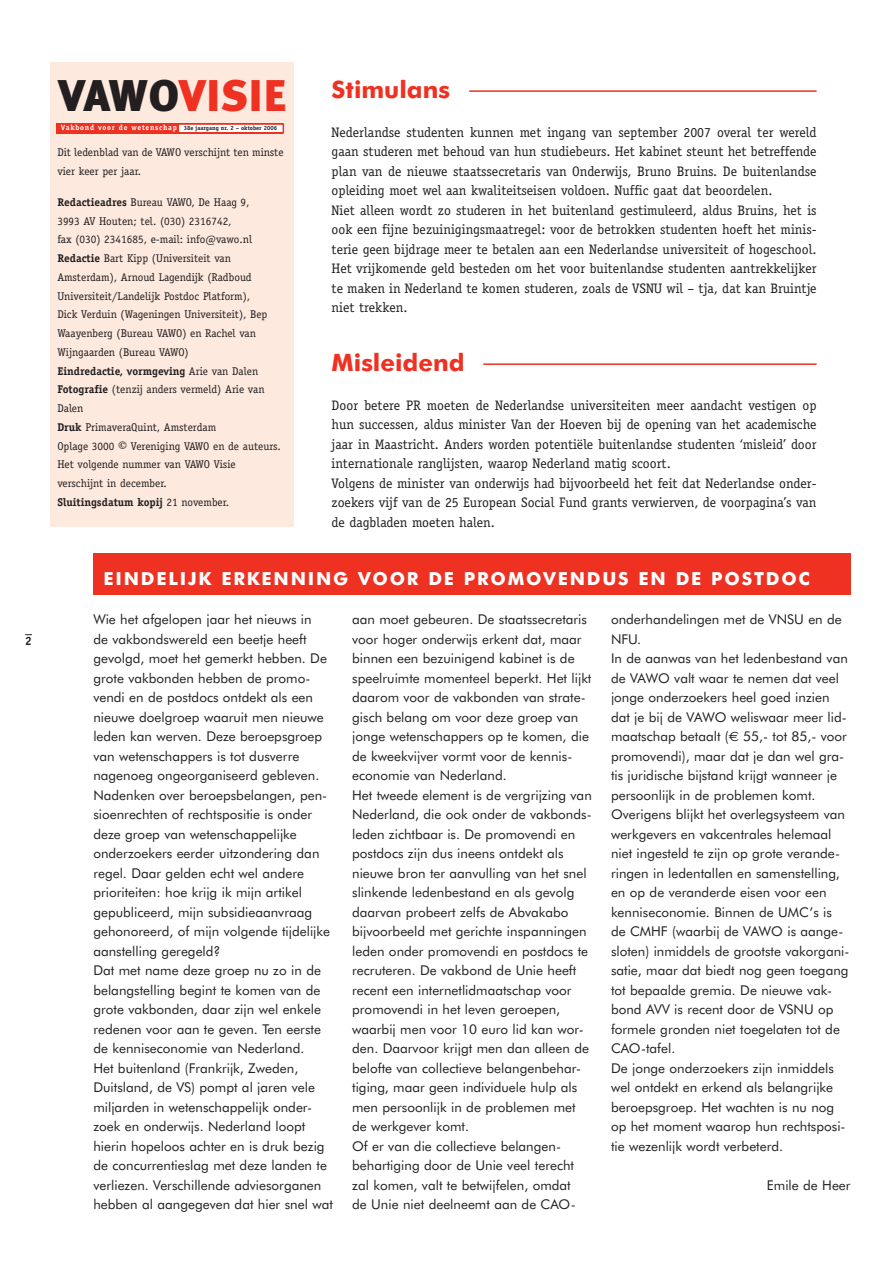
<style>
.page{position:relative;width:893px;height:1263px;background:#fff}
.page>*{position:absolute;margin:0;border:0;box-sizing:border-box;transform-origin:0 0}
.t1{font:900 44.4px "Meta Plus";color:#ef3122}
.t2{font:700 24px "Futura BT";color:#ef3122}
.t3{font:700 18px "Futura BT";letter-spacing:.1em;color:#fff}
.t4{font:13.8px/19.5px "Officina Serif";color:#231f20}
.t5{font:13.5px/19.5px "Futura BT";color:#231f20}
.t6{font:700 12px "Officina Serif";color:#231f20}
.t7{font:11.25px/18.8px "Officina Serif";color:#231f20}
.t8{font:700 6px "Officina Serif";letter-spacing:.01em;color:#231f20}
.s1{color:#231f20}
.s2{font-size:7.5px;color:#fff}
.s3{font-weight:700}
.s4{font-weight:700;font-size:16.5px}
.s5{font-family:"Euro Sans"}
</style>
<div class="page">
<div style="left:93px;top:553px;width:757px;height:42px;background:#ef3122"></div>
<div style="left:50px;top:62px;width:243px;height:465px;background:#fde9de"></div>
<div style="left:57px;top:123px;width:226px;height:11px;background:#ef3122"></div>
<div style="left:178px;top:124px;width:105px;height:9px;background:#fff"></div>
<div style="left:177px;top:123px;width:107px;height:11px;border:2px solid #ef3122"></div>
<hr style="left:469px;top:90px;width:347px;height:2px;background:#ef3122">
<hr style="left:483px;top:363px;width:333px;height:2px;background:#ef3122">
<p class="t6" style="left:25px;top:636px;width:8px">2</p>
<h1 class="t1" style="left:58px;top:80px;width:230px"><span class="s1">VAWO</span>VISIE</h1>
<p class="t8" style="left:61px;top:126px;width:218px"><span class="s2">Vakbond voor de wetenschap</span> 38e jaargang nr. 2 – oktober 2006</p>
<p class="t7" style="left:57px;top:144px;width:228px">Dit ledenblad van de VAWO verschijnt ten minste vier keer per jaar.</p>
<p class="t7" style="left:57px;top:194px;width:225px"><span class="s3">Redactieadres</span> Bureau VAWO, De Haag 9,<br>3993 AV Houten; tel. (030) 2316742,<br>fax (030) 2341685, e-mail: info@vawo.nl <span class="s3">Redactie</span> Bart Kipp (Universiteit van Amsterdam), Arnoud Lagendijk (Radboud Universiteit/Landelijk Postdoc Platform),<br>Dick Verduin (Wageningen Universiteit), Bep Waayenberg (Bureau VAWO) en Rachel van Wijngaarden (Bureau VAWO)<br><span class="s3">Eindredactie, vormgeving</span> Arie van Dalen <span class="s3">Fotografie</span> (tenzij anders vermeld) Arie van Dalen<br><span class="s3">Druk</span> PrimaveraQuint, Amsterdam<br>Oplage 3000 <span class="s4">©</span> Vereniging VAWO en de auteurs.<br>Het volgende nummer van VAWO Visie verschijnt in december.<br><span class="s3">Sluitingsdatum kopij</span> 21 november.</p>
<h2 class="t2" style="left:331px;top:79px;width:120px">Stimulans</h2>
<p class="t4" style="left:331px;top:123px;width:486px">Nederlandse studenten kunnen met ingang van september 2007 overal ter wereld gaan studeren met behoud van hun studiebeurs. Het kabinet steunt het betreffende plan van de nieuwe staatssecretaris van Onderwijs, Bruno Bruins. De buitenlandse opleiding moet wel aan kwaliteitseisen voldoen. Nuffic gaat dat beoordelen.<br>Niet alleen wordt zo studeren in het buitenland gestimuleerd, aldus Bruins, het is ook een fijne bezuinigingsmaatregel: voor de betrokken studenten hoeft het minis&shy;terie geen bijdrage meer te betalen aan een Nederlandse universiteit of hogeschool.<br>Het vrijkomende geld besteden om het voor buitenlandse studenten aantrekkelijker te maken in Nederland te komen studeren, zoals de VSNU wil – tja, dat kan Bruintje niet trekken.</p>
<h2 class="t2" style="left:331px;top:352px;width:134px">Misleidend</h2>
<p class="t4" style="left:331px;top:396px;width:486px">Door betere PR moeten de Nederlandse universiteiten meer aandacht vestigen op hun successen, aldus minister Van der Hoeven bij de opening van het academische jaar in Maastricht. Anders worden potentiële buitenlandse studenten ‘misleid’ door internationale ranglijsten, waarop Nederland matig scoort.<br>Volgens de minister van onderwijs had bijvoorbeeld het feit dat Nederlandse onder&shy;zoekers vijf van de 25 European Social Fund grants verwierven, de voorpagina’s van de dagbladen moeten halen.</p>
<h3 class="t3" style="left:103px;top:571px;width:708px">EINDELIJK ERKENNING VOOR DE PROMOVENDUS EN DE POSTDOC</h3>
<p class="t5" style="left:93px;top:611px;width:241px">Wie het afgelopen jaar het nieuws in<br>de vakbondswereld een beetje heeft gevolgd, moet het gemerkt hebben. De grote vakbonden hebben de promo&shy;vendi en de postdocs ontdekt als een nieuwe doelgroep waaruit men nieuwe leden kan werven. Deze beroepsgroep van wetenschappers is tot dusverre nagenoeg ongeorganiseerd gebleven.<br>Nadenken over beroepsbelangen, pen&shy;sioenrechten of rechtspositie is onder deze groep van wetenschappelijke onderzoekers eerder uitzondering dan regel. Daar gelden echt wel andere prioriteiten: hoe krijg ik mijn artikel gepubliceerd, mijn subsidieaanvraag gehonoreerd, of mijn volgende tijdelijke aanstelling geregeld?<br>Dat met name deze groep nu zo in de belangstelling begint te komen van de grote vakbonden, daar zijn wel enkele redenen voor aan te geven. Ten eerste de kenniseconomie van Nederland.<br>Het buitenland (Frankrijk, Zweden, Duitsland, de VS) pompt al jaren vele miljarden in wetenschappelijk onder&shy;zoek en onderwijs. Nederland loopt hierin hopeloos achter en is druk bezig de concurrentieslag met deze landen te verliezen. Verschillende adviesorganen hebben al aangegeven dat hier snel wat</p>
<p class="t5" style="left:352px;top:611px;width:241px">aan moet gebeuren. De staatssecretaris voor hoger onderwijs erkent dat, maar binnen een bezuinigend kabinet is de speelruimte momenteel beperkt. Het lijkt daarom voor de vakbonden van strate&shy;gisch belang om voor deze groep van jonge wetenschappers op te komen, die de kweekvijver vormt voor de kennis&shy;economie van Nederland.<br>Het tweede element is de vergrijzing van Nederland, die ook onder de vakbonds&shy;leden zichtbaar is. De promovendi en postdocs zijn dus ineens ontdekt als nieuwe bron ter aanvulling van het snel slinkende ledenbestand en als gevolg daarvan probeert zelfs de Abvakabo bijvoorbeeld met gerichte inspanningen leden onder promovendi en postdocs te recruteren. De vakbond de Unie heeft recent een internetlidmaatschap voor promovendi in het leven geroepen, waarbij men voor 10 euro lid kan wor&shy;den. Daarvoor krijgt men dan alleen de belofte van collectieve belangenbehar&shy;tiging, maar geen individuele hulp als men persoonlijk in de problemen met de werkgever komt.<br>Of er van die collectieve belangen&shy;behartiging door de Unie veel terecht zal komen, valt te betwijfelen, omdat<br>de Unie niet deelneemt aan de CAO-</p>
<p class="t5" style="left:611px;top:611px;width:240px">onderhandelingen met de VNSU en de NFU.<br>In de aanwas van het ledenbestand van de VAWO valt waar te nemen dat veel jonge onderzoekers heel goed inzien dat je bij de VAWO weliswaar meer lid&shy;maatschap betaalt (<span class="s5">€</span> 55,- tot 85,- voor promovendi), maar dat je dan wel gra&shy;tis juridische bijstand krijgt wanneer je persoonlijk in de problemen komt.<br>Overigens blijkt het overlegsysteem van werkgevers en vakcentrales helemaal niet ingesteld te zijn op grote verande&shy;ringen in ledentallen en samenstelling, en op de veranderde eisen voor een kenniseconomie. Binnen de UMC’s is de CMHF (waarbij de VAWO is aange&shy;sloten) inmiddels de grootste vakorgani&shy;satie, maar dat biedt nog geen toegang tot bepaalde gremia. De nieuwe vak&shy;bond AVV is recent door de VSNU op formele gronden niet toegelaten tot de CAO-tafel.<br>De jonge onderzoekers zijn inmiddels wel ontdekt en erkend als belangrijke beroepsgroep. Het wachten is nu nog op het moment waarop hun rechtsposi&shy;tie wezenlijk wordt verbeterd.</p>
<p class="t5" style="left:766px;top:1176px;width:85px">Emile de Heer</p>
</div>
